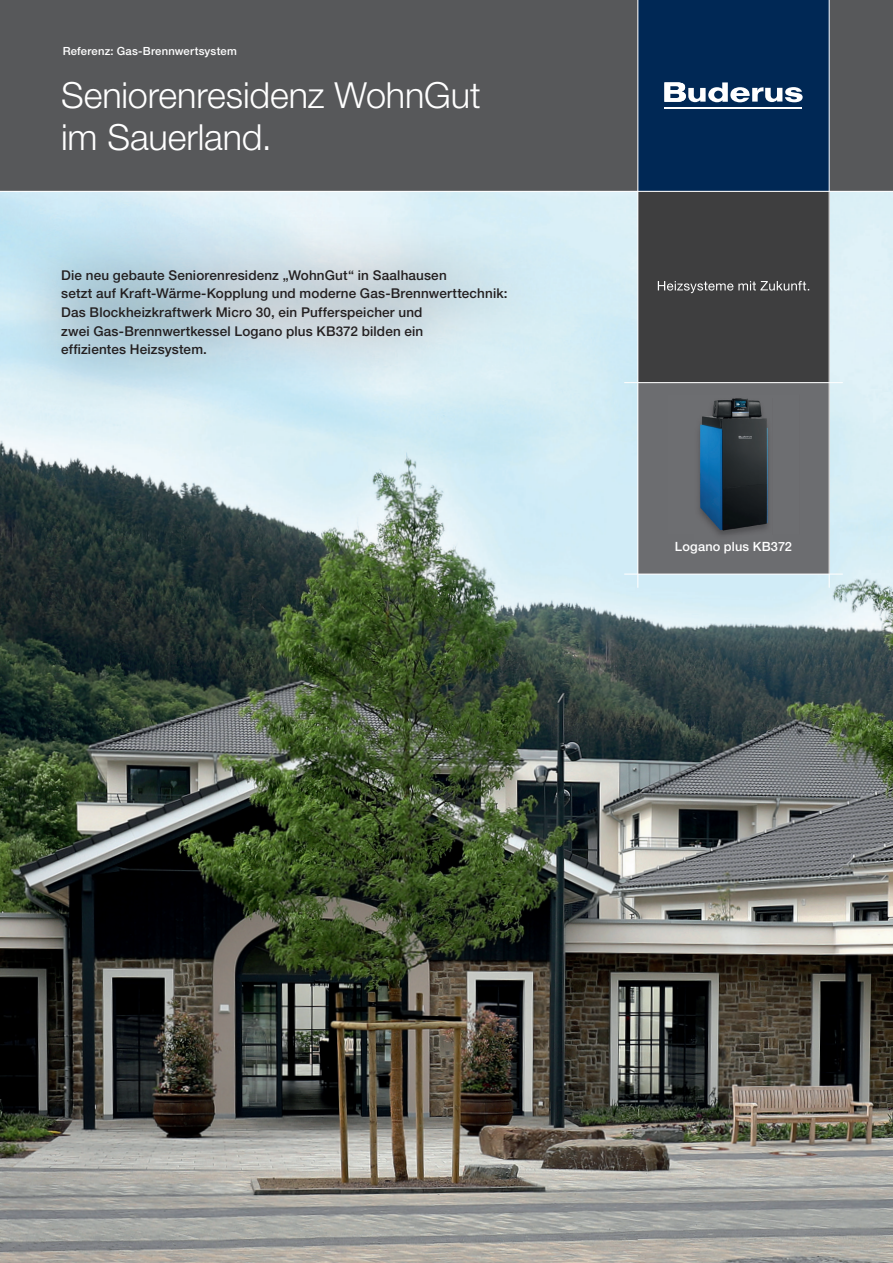
<style>
.page{position:relative;width:893px;height:1263px;background:#fff}
.page>*{position:absolute;margin:0;border:0;box-sizing:border-box;transform-origin:0 0}
.t1{font:300 36px/42px "Helvetica Neue LT Pro";letter-spacing:-.005em;color:#fff}
.t2{font:500 13.5px/18.6px "Helvetica Neue LT Pro";letter-spacing:.01em;color:#231f20}
.t3{font:500 12.75px "Helvetica Neue LT Pro";letter-spacing:.015em;color:#fff}
.t4{font:500 11.25px "Helvetica Neue LT Pro";letter-spacing:.02em;color:#fff}
</style>
<div class="page">
<img style="left:0;top:192px;width:893px;height:1071px">
<div style="left:638px;top:383px;width:191px;height:191px;background:#6c6d70"></div>
<div style="left:0;top:0;width:893px;height:191px;background:#57585a"></div>
<div style="left:638px;top:0;width:191px;height:191px;background:#002855"></div>
<hr style="left:664px;top:107px;width:138px;height:2px;background:#fff">
<svg style="left:664px;top:82px;width:139px;height:20px"></svg>
<div style="left:638px;top:191px;width:191px;height:192px;background:#3e3e3f"></div>
<svg style="left:658px;top:281px;width:151px;height:12px"></svg>
<hr style="left:829px;top:0;width:1px;height:588px;background:#fff">
<hr style="left:0;top:191px;width:893px;height:1px;background:#fff">
<hr style="left:624px;top:382px;width:219px;height:1px;background:#fff">
<hr style="left:624px;top:574px;width:219px;height:1px;background:#fff">
<img style="left:10px;top:217px;width:540px;height:191px">
<img style="left:699px;top:398px;width:70px;height:137px">
<hr style="left:637px;top:0;width:1px;height:588px;background:#fff">
<p class="t4" style="left:63px;top:44px;width:176px">Referenz: Gas-Brennwertsystem</p>
<h1 class="t1" style="left:61px;top:74px;width:421px">Seniorenresidenz WohnGut im Sauerland.</h1>
<p class="t2" style="left:61px;top:265px;width:448px">Die neu gebaute Seniorenresidenz „WohnGut“ in Saalhausen<br>setzt auf Kraft-Wärme-Kopplung und moderne Gas-Brennwerttechnik:<br>Das Blockheizkraftwerk Micro 30, ein Pufferspeicher und<br>zwei Gas-Brennwertkessel Logano plus KB372 bilden ein<br>effizientes Heizsystem.</p>
<p class="t3" style="left:675px;top:539px;width:119px">Logano plus KB372</p>
</div>
